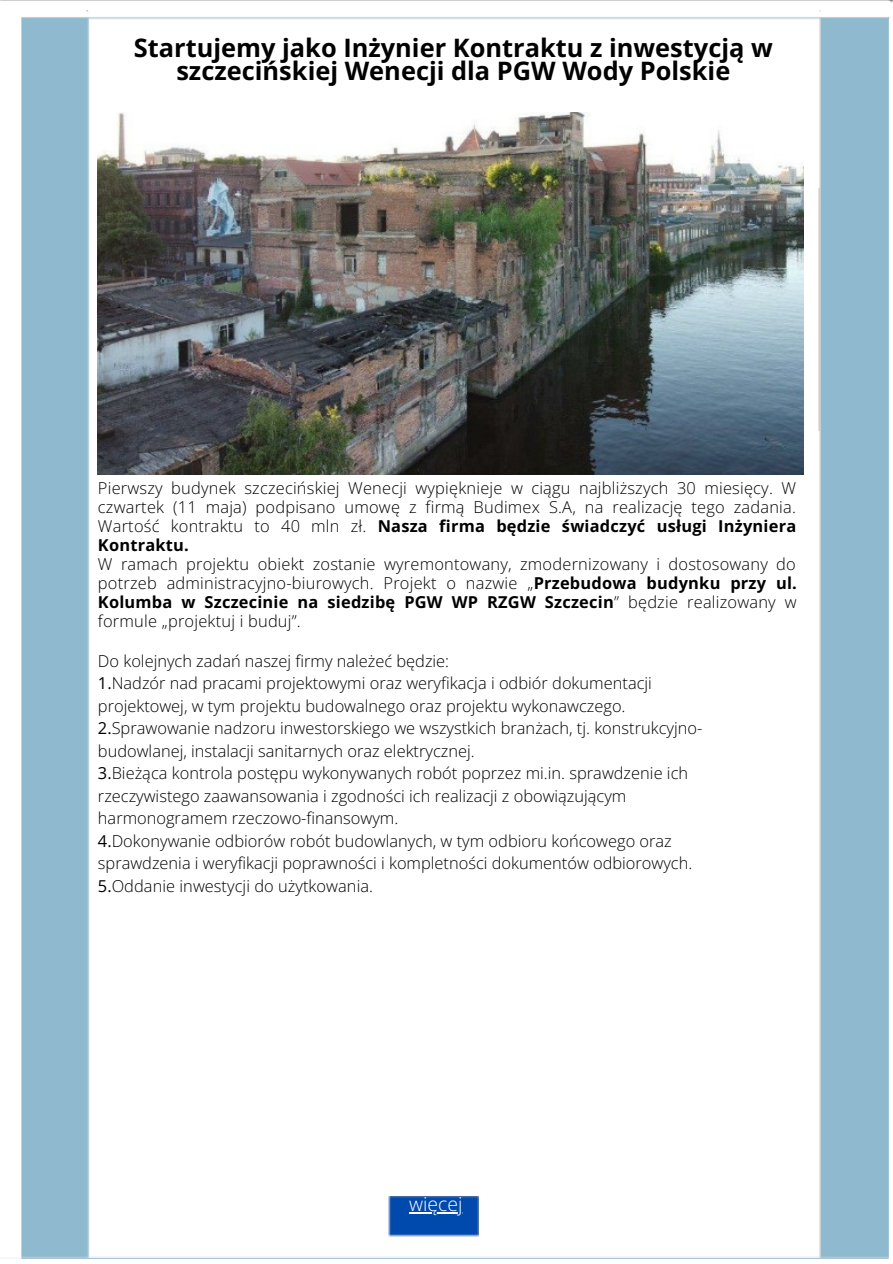
<style>
.page{position:relative;width:893px;height:1264px;background:#fff}
.page>*{position:absolute;margin:0;border:0;box-sizing:border-box;transform-origin:0 0}
.t1{font:700 25.35px/23.5px "Open Sans";color:#000;text-align:center}
.t2{font:300 19.35px "Open Sans";color:#fff}
.t3{font:300 16.35px/19px "Open Sans";color:#000;text-align:justify}
.s1{font-weight:700}
.s2{font-weight:400}
</style>
<div class="page">
<img style="left:0;top:0;width:889px;height:1259px">
<img style="left:87px;top:10px;width:733px;height:1247px">
<img style="left:803px;top:188px;width:16px;height:242px">
<img style="left:387px;top:1196px;width:91px;height:40px">
<img style="left:98px;top:112px;width:705px;height:362px">
<hr style="left:409px;top:1211px;width:53px;height:1px;background:#fff">
<p class="t1" style="left:134px;top:35px;width:640px">Startujemy jako Inżynier Kontraktu z inwestycją w szczecińskiej Wenecji dla PGW Wody Polskie</p>
<p class="t3" style="left:98px;top:477px;width:699px">Pierwszy budynek szczecińskiej Wenecji wypięknieje w ciągu najbliższych 30 miesięcy. W czwartek (11 maja) podpisano umowę z firmą Budimex S.A, na realizację tego zadania.<br>Wartość kontraktu to 40 mln zł. <span class="s1">Nasza firma będzie świadczyć usługi Inżyniera Kontraktu.</span></p>
<p class="t3" style="left:98px;top:554px;width:700px">W ramach projektu obiekt zostanie wyremontowany, zmodernizowany i dostosowany do potrzeb administracyjno-biurowych. Projekt o nazwie „<span class="s1">Przebudowa budynku przy ul.<br>Kolumba w Szczecinie na siedzibę PGW WP RZGW Szczecin</span>” będzie realizowany w formule „projektuj i buduj”.</p>
<p class="t3" style="left:98px;top:651px;width:353px">Do kolejnych zadań naszej firmy należeć będzie:</p>
<p class="t3" style="left:98px;top:673px;width:555px"><span class="s2">1.</span>Nadzór nad pracami projektowymi oraz weryfikacja i odbiór dokumentacji</p>
<p class="t3" style="left:98px;top:696px;width:529px">projektowej, w tym projektu budowalnego oraz projektu wykonawczego.</p>
<p class="t3" style="left:98px;top:718px;width:606px"><span class="s2">2.</span>Sprawowanie nadzoru inwestorskiego we wszystkich branżach, tj. konstrukcyjno-</p>
<p class="t3" style="left:98px;top:741px;width:378px">budowlanej, instalacji sanitarnych oraz elektrycznej.</p>
<p class="t3" style="left:98px;top:763px;width:591px"><span class="s2">3.</span>Bieżąca kontrola postępu wykonywanych robót poprzez mi.in. sprawdzenie ich</p>
<p class="t3" style="left:98px;top:785px;width:530px">rzeczywistego zaawansowania i zgodności ich realizacji z obowiązującym</p>
<p class="t3" style="left:98px;top:808px;width:302px">harmonogramem rzeczowo-finansowym.</p>
<p class="t3" style="left:98px;top:830px;width:575px"><span class="s2">4.</span>Dokonywanie odbiorów robót budowlanych, w tym odbioru końcowego oraz</p>
<p class="t3" style="left:98px;top:853px;width:596px">sprawdzenia i weryfikacji poprawności i kompletności dokumentów odbiorowych.</p>
<p class="t3" style="left:98px;top:875px;width:276px"><span class="s2">5.</span>Oddanie inwestycji do użytkowania.</p>
<p class="t2" style="left:409px;top:1190px;width:55px">więcej</p>
</div>
